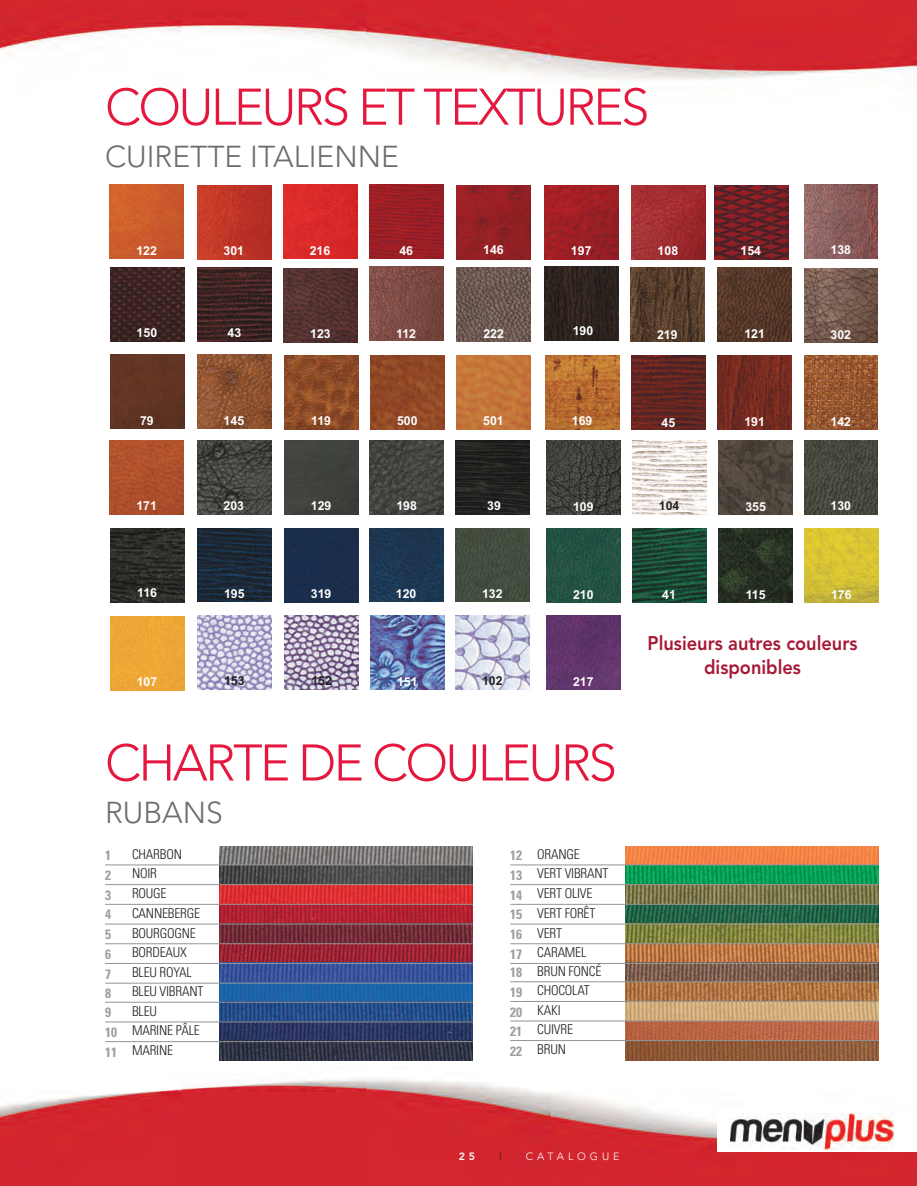
<style>
.page{position:relative;width:917px;height:1186px;background:#fff}
.page>*{position:absolute;margin:0;border:0;box-sizing:border-box;transform-origin:0 0}
.t1{font:300 51px "Avenir";letter-spacing:-.05em;color:#e4183e}
.t2{font:300 30px "Avenir";color:#6c6d70}
.t3{font:800 19.65px/23.7px "Avenir";color:#a61836;text-align:center;scale:.92 1}
.t4{font:300 condensed 13.5px/19.6px "Univers";letter-spacing:-.015em;color:#231f20}
.t5{font:700 condensed 13.5px "Univers";color:#9d9fa2}
.t6{font:700 12.3px "Arial";letter-spacing:-.005em;color:#fff}
.t7{font:700 12.3px "Arial";letter-spacing:-.005em;color:#231f20}
.t8{font:300 10.5px "Avenir";letter-spacing:.375em;color:#fff}
.t9{font:800 10.5px "Avenir";color:#fff}
.t10{font:300 10.5px "Avenir";color:#231f20}
.s1{font-weight:700;color:#9d9fa2}
</style>
<div class="page">
<img style="left:0;top:0;width:916px;height:1186px">
<img style="left:625px;top:846px;width:252px;height:214px">
<img style="left:198px;top:615px;width:73px;height:74px">
<img style="left:369px;top:184px;width:74px;height:74px">
<img style="left:456px;top:185px;width:74px;height:74px">
<img style="left:544px;top:185px;width:74px;height:74px">
<img style="left:283px;top:185px;width:74px;height:74px">
<div style="left:717px;top:1109px;width:199px;height:43px;background:#fff"></div>
<img style="left:730px;top:1114px;width:163px;height:35px">
<img style="left:284px;top:615px;width:74px;height:74px">
<img style="left:110px;top:185px;width:74px;height:74px">
<img style="left:197px;top:185px;width:74px;height:74px">
<img style="left:284px;top:268px;width:74px;height:74px">
<img style="left:717px;top:268px;width:74px;height:74px">
<div style="left:284px;top:440px;width:74px;height:74px;background:#40423d"></div>
<img style="left:803px;top:440px;width:74px;height:74px">
<img style="left:369px;top:528px;width:74px;height:74px">
<img style="left:455px;top:528px;width:74px;height:74px">
<img style="left:546px;top:616px;width:74px;height:74px">
<img style="left:631px;top:185px;width:74px;height:74px">
<img style="left:369px;top:266px;width:74px;height:74px">
<img style="left:546px;top:440px;width:74px;height:74px">
<div style="left:110px;top:616px;width:74px;height:74px;background:#eea636"></div>
<img style="left:197px;top:267px;width:74px;height:74px">
<img style="left:631px;top:355px;width:74px;height:74px">
<img style="left:455px;top:440px;width:74px;height:74px">
<img style="left:632px;top:440px;width:74px;height:74px">
<img style="left:198px;top:528px;width:73px;height:74px">
<img style="left:632px;top:528px;width:74px;height:74px">
<img style="left:197px;top:355px;width:74px;height:74px">
<img style="left:197px;top:440px;width:74px;height:74px">
<img style="left:370px;top:440px;width:74px;height:74px">
<img style="left:714px;top:185px;width:73px;height:74px">
<img style="left:544px;top:266px;width:74px;height:74px">
<img style="left:630px;top:268px;width:74px;height:74px">
<img style="left:717px;top:355px;width:74px;height:74px">
<img style="left:110px;top:528px;width:74px;height:74px">
<img style="left:457px;top:268px;width:74px;height:74px">
<img style="left:803px;top:269px;width:74px;height:74px">
<img style="left:803px;top:184px;width:74px;height:74px">
<img style="left:110px;top:267px;width:74px;height:74px">
<div style="left:110px;top:355px;width:74px;height:74px;background:#613423"></div>
<img style="left:284px;top:355px;width:74px;height:74px">
<img style="left:370px;top:355px;width:74px;height:74px">
<img style="left:456px;top:355px;width:74px;height:74px">
<img style="left:803px;top:355px;width:74px;height:74px">
<img style="left:110px;top:440px;width:74px;height:74px">
<img style="left:546px;top:528px;width:74px;height:74px">
<img style="left:545px;top:355px;width:74px;height:74px">
<img style="left:718px;top:440px;width:74px;height:74px">
<div style="left:284px;top:528px;width:74px;height:74px;background:#1a2d4c"></div>
<img style="left:718px;top:529px;width:74px;height:73px">
<img style="left:804px;top:529px;width:74px;height:73px">
<img style="left:370px;top:616px;width:74px;height:74px">
<img style="left:455px;top:615px;width:74px;height:74px">
<img style="left:220px;top:846px;width:252px;height:214px">
<hr style="left:105px;top:864px;width:367px;height:1px;background:#939598">
<hr style="left:105px;top:884px;width:367px;height:1px;background:#939598">
<hr style="left:105px;top:904px;width:367px;height:1px;background:#939598">
<hr style="left:105px;top:923px;width:367px;height:1px;background:#939598">
<hr style="left:105px;top:943px;width:367px;height:1px;background:#939598">
<hr style="left:105px;top:963px;width:367px;height:1px;background:#939598">
<hr style="left:105px;top:983px;width:367px;height:1px;background:#939598">
<hr style="left:105px;top:1002px;width:367px;height:1px;background:#939598">
<hr style="left:105px;top:1021px;width:367px;height:1px;background:#939598">
<hr style="left:105px;top:1041px;width:367px;height:1px;background:#939598">
<hr style="left:510px;top:864px;width:367px;height:1px;background:#939598">
<hr style="left:510px;top:884px;width:367px;height:1px;background:#939598">
<hr style="left:510px;top:904px;width:367px;height:1px;background:#939598">
<hr style="left:510px;top:923px;width:367px;height:1px;background:#939598">
<hr style="left:510px;top:943px;width:367px;height:1px;background:#939598">
<hr style="left:510px;top:963px;width:367px;height:1px;background:#939598">
<hr style="left:510px;top:981px;width:367px;height:1px;background:#939598">
<hr style="left:510px;top:1001px;width:367px;height:1px;background:#939598">
<hr style="left:510px;top:1020px;width:367px;height:1px;background:#939598">
<hr style="left:510px;top:1040px;width:367px;height:1px;background:#939598">
<h1 class="t1" style="left:105px;top:86px;width:545px">COULEURS ET TEXTURES</h1>
<h2 class="t2" style="left:105px;top:144px;width:295px">CUIRETTE ITALIENNE</h2>
<p class="t6" style="left:136px;top:243px;width:22px">122</p>
<p class="t6" style="left:223px;top:244px;width:22px">301</p>
<p class="t6" style="left:309px;top:243px;width:22px">216</p>
<p class="t6" style="left:399px;top:243px;width:15px">46</p>
<p class="t6" style="left:483px;top:242px;width:22px">146</p>
<p class="t6" style="left:571px;top:244px;width:22px">197</p>
<p class="t6" style="left:657px;top:244px;width:22px">108</p>
<p class="t6" style="left:740px;top:244px;width:22px">154</p>
<p class="t6" style="left:830px;top:243px;width:22px">138</p>
<p class="t6" style="left:137px;top:326px;width:22px">150</p>
<p class="t6" style="left:227px;top:326px;width:15px">43</p>
<p class="t6" style="left:572px;top:323px;width:22px">190</p>
<p class="t6" style="left:657px;top:328px;width:22px">219</p>
<p class="t6" style="left:483px;top:326px;width:22px">222</p>
<p class="t6" style="left:830px;top:327px;width:22px">302</p>
<p class="t6" style="left:396px;top:326px;width:21px">112</p>
<p class="t6" style="left:310px;top:327px;width:22px">123</p>
<p class="t6" style="left:744px;top:326px;width:22px">121</p>
<p class="t6" style="left:140px;top:413px;width:15px">79</p>
<p class="t6" style="left:311px;top:414px;width:21px">119</p>
<p class="t6" style="left:397px;top:414px;width:22px">500</p>
<p class="t6" style="left:483px;top:414px;width:22px">501</p>
<p class="t6" style="left:830px;top:414px;width:22px">142</p>
<p class="t6" style="left:223px;top:413px;width:22px">145</p>
<p class="t6" style="left:571px;top:414px;width:22px">169</p>
<p class="t6" style="left:744px;top:414px;width:22px">191</p>
<p class="t6" style="left:661px;top:416px;width:15px">45</p>
<p class="t6" style="left:136px;top:498px;width:22px">171</p>
<p class="t6" style="left:311px;top:498px;width:22px">129</p>
<p class="t6" style="left:830px;top:499px;width:22px">130</p>
<p class="t6" style="left:223px;top:498px;width:22px">203</p>
<p class="t6" style="left:396px;top:498px;width:22px">198</p>
<p class="t6" style="left:487px;top:498px;width:15px">39</p>
<p class="t7" style="left:658px;top:498px;width:22px">104</p>
<p class="t6" style="left:573px;top:499px;width:22px">109</p>
<p class="t6" style="left:745px;top:499px;width:22px">355</p>
<p class="t6" style="left:137px;top:585px;width:21px">116</p>
<p class="t6" style="left:396px;top:586px;width:22px">120</p>
<p class="t6" style="left:482px;top:586px;width:22px">132</p>
<p class="t6" style="left:224px;top:586px;width:22px">195</p>
<p class="t6" style="left:662px;top:587px;width:15px">41</p>
<p class="t6" style="left:311px;top:587px;width:22px">319</p>
<p class="t6" style="left:745px;top:587px;width:21px">115</p>
<p class="t6" style="left:830px;top:587px;width:22px">176</p>
<p class="t6" style="left:573px;top:587px;width:22px">210</p>
<p class="t6" style="left:137px;top:674px;width:22px">107</p>
<p class="t7" style="left:224px;top:674px;width:22px">153</p>
<p class="t7" style="left:311px;top:674px;width:22px">1 52</p>
<p class="t6" style="left:397px;top:674px;width:22px">151</p>
<p class="t7" style="left:482px;top:674px;width:22px">102</p>
<p class="t6" style="left:573px;top:674px;width:22px">217</p>
<h3 class="t3" style="left:647px;top:633px;width:229px">Plusieurs autres couleurs disponibles</h3>
<h1 class="t1" style="left:105px;top:742px;width:513px">CHARTE DE COULEURS</h1>
<h2 class="t2" style="left:105px;top:800px;width:119px">RUBANS</h2>
<p class="t5" style="left:105px;top:850px;width:7px">1</p>
<p class="t4" style="left:132px;top:845px;width:51px">CHARBON</p>
<p class="t5" style="left:105px;top:870px;width:7px">2</p>
<p class="t4" style="left:132px;top:865px;width:26px">NOIR</p>
<p class="t5" style="left:105px;top:890px;width:7px">3</p>
<p class="t4" style="left:132px;top:884px;width:36px">ROUGE</p>
<p class="t5" style="left:105px;top:909px;width:7px">4</p>
<p class="t4" style="left:132px;top:904px;width:69px">CANNEBERGE</p>
<p class="t5" style="left:105px;top:929px;width:7px">5</p>
<p class="t4" style="left:132px;top:924px;width:65px">BOURGOGNE</p>
<p class="t5" style="left:105px;top:949px;width:7px">6</p>
<p class="t4" style="left:132px;top:943px;width:56px">BORDEAUX</p>
<p class="t5" style="left:105px;top:969px;width:7px">7</p>
<p class="t4" style="left:132px;top:963px;width:61px">BLEU ROYAL</p>
<p class="t5" style="left:105px;top:988px;width:7px">8</p>
<p class="t4" style="left:132px;top:982px;width:73px">BLEU VIBRANT</p>
<p class="t5" style="left:105px;top:1007px;width:7px">9</p>
<p class="t4" style="left:510px;top:845px;width:100px"><span class="s1">12</span> ORANGE<br><span class="s1">13</span> VERT VIBRANT<br><span class="s1">14</span> VERT OLIVE<br><span class="s1">15</span> VERT FORÊT<br><span class="s1">16</span> VERT<br><span class="s1">17</span> CARAMEL</p>
<p class="t4" style="left:510px;top:962px;width:93px"><span class="s1">18</span> BRUN FONCÉ<br><span class="s1">19</span> CHOCOLAT<br><span class="s1">20</span> KAKI<br><span class="s1">21</span> CUIVRE<br><span class="s1">22</span> BRUN</p>
<p class="t4" style="left:105px;top:1002px;width:96px;text-indent:27px">BLEU<br><span class="s1">10</span> MARINE PÂLE<br><span class="s1">11</span> MARINE</p>
<p class="t9" style="left:458px;top:1152px;width:18px">2 5</p>
<p class="t10" style="left:499px;top:1152px;width:4px">I</p>
<p class="t8" style="left:525px;top:1152px;width:95px">CATALOGUE</p>
</div>
